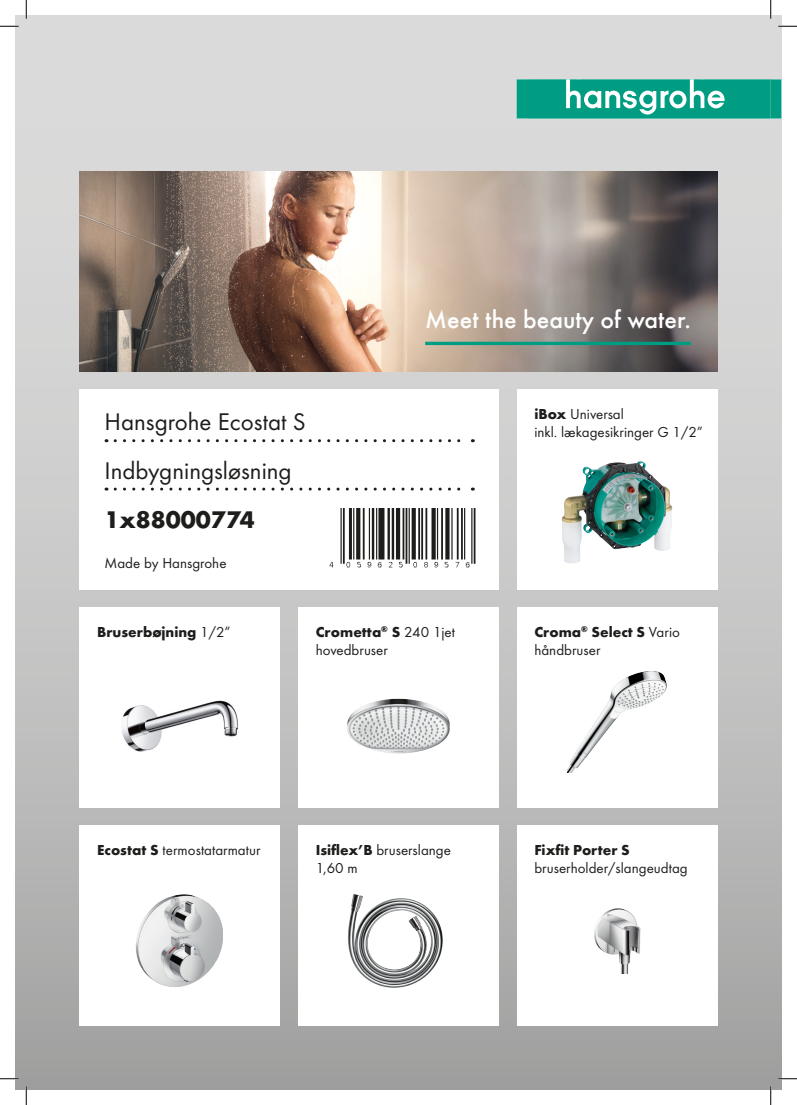
<style>
.page{position:relative;width:797px;height:1105px;background:#fff}
.page>*{position:absolute;margin:0;border:0;box-sizing:border-box;transform-origin:0 0}
.t1{font:500 25.75px "Futura T";color:#fff}
.t2{font:25px "Futura TOT Boo";color:#1d1d1b}
.t3{font:700 25px "Futura TOT";color:#1d1d1b}
.t4{font:15px/18px "Futura TOT Boo";color:#1d1d1b}
.t5{font:700 15px "Futura TOT";color:#1d1d1b}
.s1{font-family:"Futura TOT";font-weight:700}
.s2{font-family:"Futura TOT Boo";font-weight:400}
</style>
<div class="page">
<div style="left:16px;top:16px;width:765px;height:1073px;background:linear-gradient(to bottom,#e4e4e4,#a8a8a7)"></div>
<svg style="left:516px;top:79px;width:265px;height:39px;background:#29ac96"></svg>
<img style="left:79px;top:172px;width:638px;height:200px">
<hr style="left:425px;top:342px;width:266px;height:3px;background:#009d82">
<div style="left:79px;top:390px;width:420px;height:200px;background:#fff"></div>
<svg style="left:115px;top:439px;width:358px;height:3px"></svg>
<svg style="left:115px;top:488px;width:358px;height:3px"></svg>
<div style="left:516px;top:390px;width:201px;height:200px;background:#fff"></div>
<img style="left:562px;top:461px;width:110px;height:102px">
<div style="left:79px;top:607px;width:201px;height:201px;background:#fff"></div>
<div style="left:79px;top:825px;width:201px;height:200px;background:#fff"></div>
<div style="left:298px;top:607px;width:201px;height:201px;background:#fff"></div>
<div style="left:298px;top:825px;width:201px;height:200px;background:#fff"></div>
<div style="left:516px;top:607px;width:201px;height:201px;background:#fff"></div>
<div style="left:516px;top:825px;width:201px;height:200px;background:#fff"></div>
<img style="left:594px;top:908px;width:46px;height:66px">
<img style="left:135px;top:894px;width:88px;height:93px">
<img style="left:347px;top:699px;width:103px;height:54px">
<img style="left:122px;top:701px;width:116px;height:50px">
<img style="left:348px;top:894px;width:95px;height:94px">
<img style="left:567px;top:671px;width:99px;height:101px">
<img style="left:329px;top:508px;width:147px;height:60px">
<svg style="left:0;top:25px;width:19px;height:2px"></svg>
<svg style="left:778px;top:25px;width:19px;height:2px"></svg>
<svg style="left:0;top:1078px;width:19px;height:1px"></svg>
<svg style="left:778px;top:1078px;width:19px;height:1px"></svg>
<svg style="left:25px;top:0;width:2px;height:19px"></svg>
<svg style="left:25px;top:1086px;width:2px;height:19px"></svg>
<svg style="left:770px;top:0;width:1px;height:19px"></svg>
<svg style="left:770px;top:1086px;width:1px;height:19px"></svg>
<p class="t1" style="left:425px;top:304px;width:267px">Meet the beauty of water.</p>
<p class="t2" style="left:104px;top:407px;width:203px">Hansgrohe Ecostat S</p>
<p class="t2" style="left:104px;top:455px;width:189px">Indbygningsløsning</p>
<p class="t3" style="left:104px;top:504px;width:152px">1x88000774</p>
<p class="t4" style="left:104px;top:554px;width:124px">Made by Hansgrohe</p>
<p class="t4" style="left:534px;top:405px;width:91px"><span class="s1">iBox</span> Universal</p>
<p class="t4" style="left:534px;top:423px;width:170px">inkl. lækagesikringer G 1/2”</p>
<p class="t5" style="left:97px;top:623px;width:135px">Bruserbøjning <span class="s2">1/2”</span></p>
<p class="t4" style="left:316px;top:623px;width:141px"><span class="s1">Crometta</span><sup>®</sup> <span class="s1">S</span> 240 1jet hovedbruser</p>
<p class="t4" style="left:534px;top:623px;width:147px"><span class="s1">Croma</span><sup>®</sup> <span class="s1">Select S</span> Vario håndbruser</p>
<p class="t4" style="left:97px;top:841px;width:165px"><span class="s1">Ecostat S</span> termostatarmatur</p>
<p class="t4" style="left:316px;top:841px;width:137px"><span class="s1">Isiflex’B</span> bruserslange<br>1,60 m</p>
<p class="t5" style="left:534px;top:841px;width:97px">Fixfit Porter S</p>
<p class="t4" style="left:534px;top:859px;width:155px">bruserholder/slangeudtag</p>
</div>
